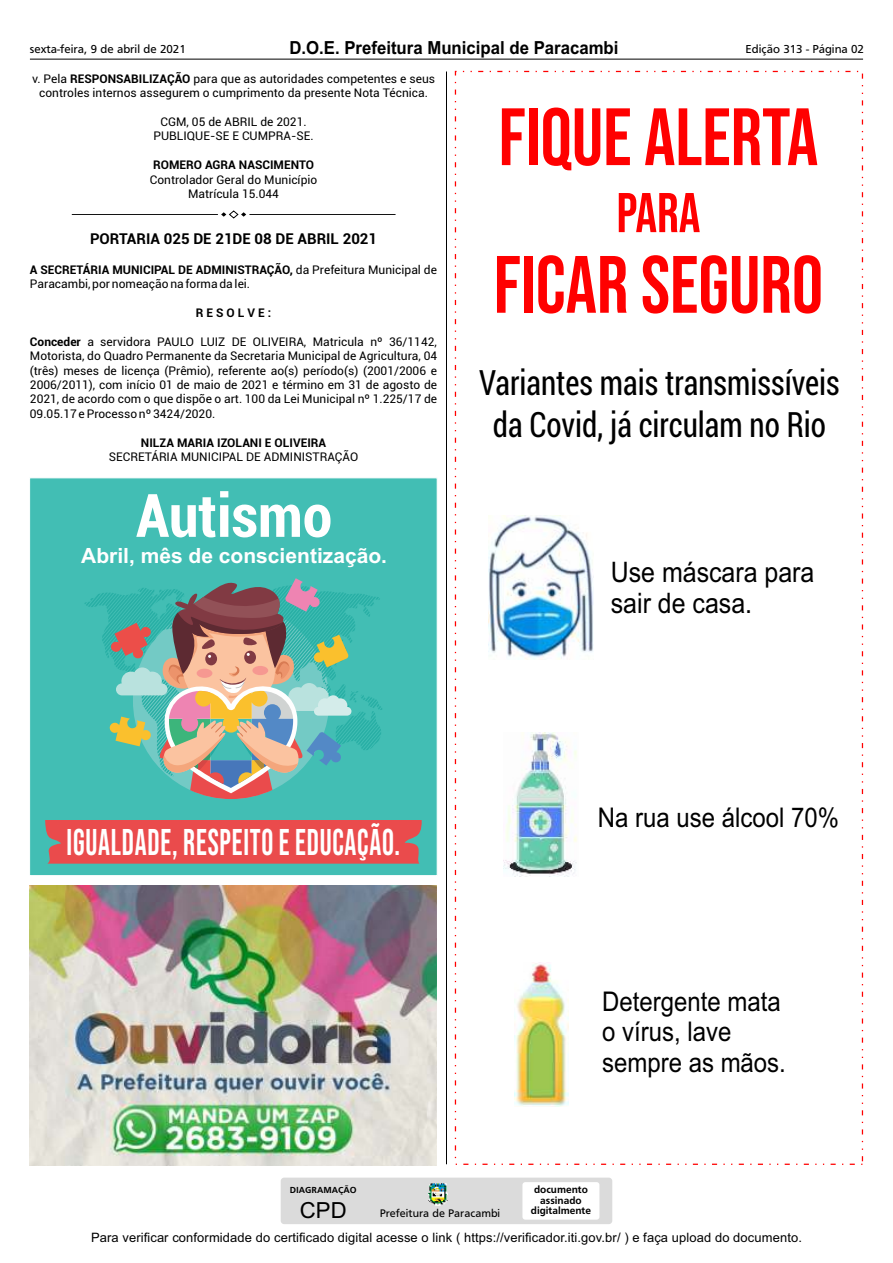
<style>
.page{position:relative;width:893px;height:1263px;background:#fff}
.page>*{position:absolute;margin:0;border:0;box-sizing:border-box;transform-origin:0 0}
.t1{font:81.15px "Bebas Neue";color:#f00;scale:.96 1}
.t2{font:700 condensed 60px "Roboto";color:#fff}
.t3{font:55.95px "Bebas Neue";color:#f00;scale:.96 1}
.t4{font:37.2px "Bebas Neue";letter-spacing:.025em;color:#fff;scale:.8 1}
.t5{font:condensed 34.95px/41.8px "Roboto";color:#000;text-align:center;scale:.88 1}
.t6{font:28.2px/31.5px "Arial";color:#000;scale:.88 1}
.t7{font:27.15px/30.3px "Arial";color:#000;scale:.88 1}
.t8{font:22.2px "Arial";color:#000}
.t9{font:700 21px "Arial";color:#fff}
.t10{font:700 18px "Arial";color:#000;scale:.93 1}
.t11{font:700 15px "Roboto";color:#000}
.t12{font:12.9px "Arial";letter-spacing:.01em;color:#000}
.t13{font:12px/14.4px "Roboto";color:#000;text-align:center}
.t14{font:700 12px "Roboto";color:#000}
.t15{font:12px "Frutiger";color:#000}
.t16{font:11.4px "Frutiger";color:#000}
.t17{font:700 10.65px/10.4px "Frutiger";color:#000;text-align:center}
.t18{font:700 9.15px "Frutiger";color:#000}
.s1{font-weight:700}
</style>
<div class="page">
<div style="left:281px;top:1177px;width:331px;height:47px;background:#dbdbdb;border-radius:3px"></div>
<div style="left:522px;top:1182px;width:77px;height:37px;background:#fff;border-radius:3px"></div>
<img style="left:429px;top:1183px;width:19px;height:22px">
<hr style="left:30px;top:59px;width:833px;height:1px;background:#000">
<hr style="left:446px;top:71px;width:1px;height:1093px;background:#000">
<hr style="left:72px;top:214px;width:146px;height:1px;background:#000">
<hr style="left:250px;top:214px;width:145px;height:1px;background:#000">
<svg style="left:221px;top:210px;width:25px;height:9px"></svg>
<div style="left:30px;top:478px;width:408px;height:398px;background:#42beb4"></div>
<svg style="left:84px;top:578px;width:298px;height:221px;background:#7bac9f"></svg>
<svg style="left:38px;top:820px;width:390px;height:44px;background:#df5252"></svg>
<svg style="left:454px;top:70px;width:410px;height:1095px"></svg>
<img style="left:514px;top:962px;width:54px;height:144px">
<img style="left:489px;top:515px;width:105px;height:144px">
<img style="left:503px;top:732px;width:76px;height:144px">
<img style="left:30px;top:885px;width:407px;height:280px">
<p class="t15" style="left:30px;top:45px;width:157px">sexta-feira, 9 de abril de 2021</p>
<h3 class="t10" style="left:289px;top:41px;width:355px">D.O.E. Prefeitura Municipal de Paracambi</h3>
<p class="t15" style="left:746px;top:44px;width:120px">Edição 313 - Página 02</p>
<p class="t13" style="left:32px;top:73px;width:405px">v. Pela <span class="s1">RESPONSABILIZAÇÃO</span> para que as autoridades competentes e seus controles internos assegurem o cumprimento da presente Nota Técnica.</p>
<p class="t13" style="left:154px;top:116px;width:162px">CGM, 05 de ABRIL de 2021.<br>PUBLIQUE-SE E CUMPRA-SE.</p>
<p class="t14" style="left:153px;top:160px;width:162px">ROMERO AGRA NASCIMENTO</p>
<p class="t13" style="left:150px;top:173px;width:169px">Controlador Geral do Município<br>Matrícula 15.044</p>
<p class="t11" style="left:90px;top:233px;width:289px">PORTARIA 025 DE 21DE 08 DE ABRIL 2021</p>
<p class="t13" style="left:30px;top:263px;width:409px;text-align:left"><span class="s1">A SECRETÁRIA MUNICIPAL DE ADMINISTRAÇÃO,</span> da Prefeitura Municipal de<br>Paracambi, por nomeação na forma da lei.</p>
<p class="t14" style="left:196px;top:308px;width:77px">R E S O L V E :</p>
<p class="t13" style="left:30px;top:336px;width:409px;text-align:justify"><span class="s1">Conceder</span> a servidora PAULO LUIZ DE OLIVEIRA, Matricula nº 36/1142, Motorista, do Quadro Permanente da Secretaria Municipal de Agricultura, 04 (três) meses de licença (Prêmio), referente ao(s) período(s) (2001/2006 e 2006/2011), com início 01 de maio de 2021 e término em 31 de agosto de 2021, de acordo com o que dispõe o art. 100 da Lei Municipal nº 1.225/17 de 09.05.17 e Processo nº 3424/2020.</p>
<p class="t14" style="left:141px;top:438px;width:187px">NILZA MARIA IZOLANI E OLIVEIRA</p>
<p class="t13" style="left:109px;top:451px;width:251px">SECRETÁRIA MUNICIPAL DE ADMINISTRAÇÃO</p>
<h2 class="t2" style="left:136px;top:492px;width:198px">Autismo</h2>
<h1 class="t1" style="left:499px;top:104px;width:334px">FIQUE ALERTA</h1>
<h3 class="t3" style="left:616px;top:190px;width:89px">PARA</h3>
<h1 class="t1" style="left:494px;top:252px;width:345px">FICAR SEGURO</h1>
<h3 class="t5" style="left:479px;top:365px;width:411px">Variantes mais transmissíveis da Covid, já circulam no Rio</h3>
<h3 class="t9" style="left:81px;top:548px;width:307px">Abril, mês de conscientização.</h3>
<h3 class="t4" style="left:67px;top:827px;width:418px">IGUALDADE, RESPEITO E EDUCAÇÃO.</h3>
<h3 class="t6" style="left:611px;top:558px;width:233px">Use máscara para sair de casa.</h3>
<h3 class="t7" style="left:598px;top:804px;width:275px">Na rua use álcool 70%</h3>
<h3 class="t7" style="left:602px;top:989px;width:210px">Detergente mata o vírus, lave sempre as mãos.</h3>
<p class="t18" style="left:290px;top:1187px;width:68px">DIAGRAMAÇÃO</p>
<h3 class="t8" style="left:300px;top:1202px;width:48px">CPD</h3>
<p class="t12" style="left:91px;top:1233px;width:712px">Para verificar conformidade do certificado digital acesse o link ( https://verificador.iti.gov.br/ ) e faça upload do documento.</p>
<p class="t17" style="left:531px;top:1185px;width:62px">documento assinado digitalmente</p>
<p class="t16" style="left:380px;top:1209px;width:122px">Prefeitura de Paracambi</p>
</div>
